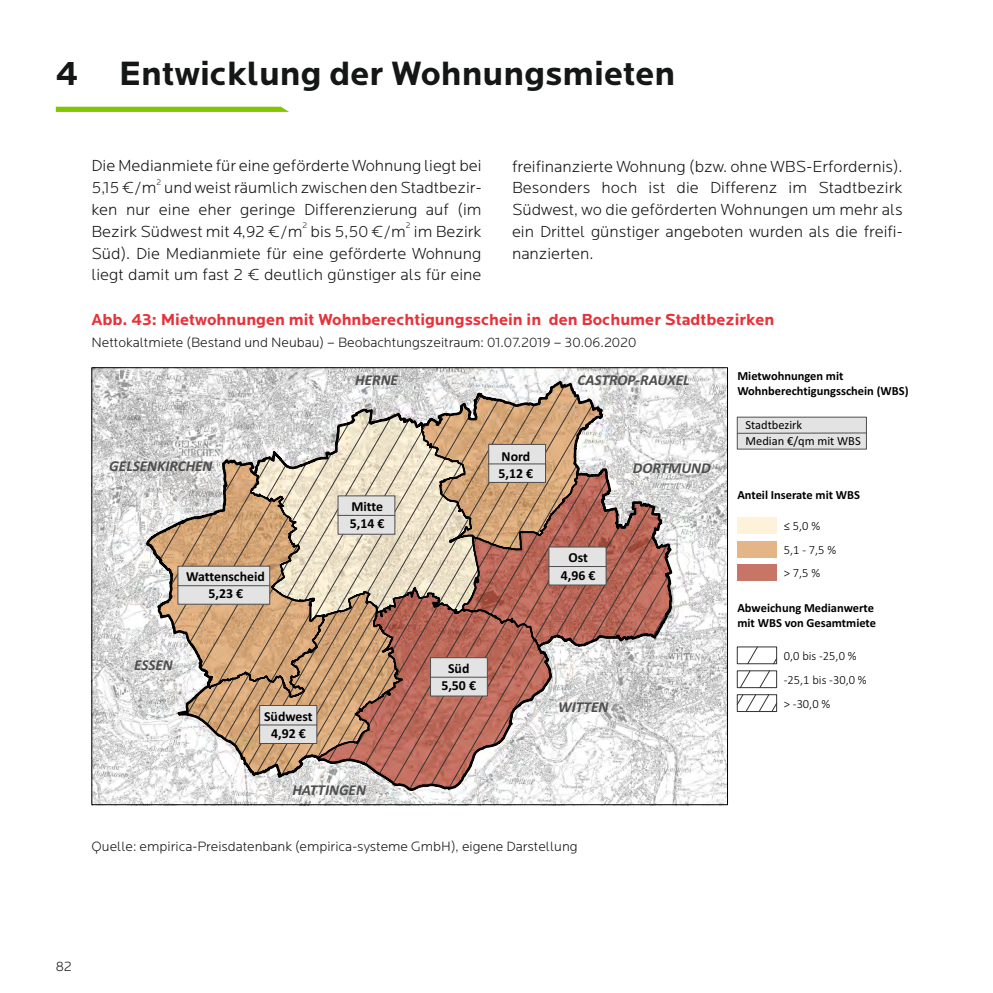
<style>
.page{position:relative;width:993px;height:993px;background:#fff}
.page>*{position:absolute;margin:0;border:0;box-sizing:border-box;transform-origin:0 0}
.t1{font:700 35px "Locator";color:#151616}
.t2{font:300 16.62px/21.9px "Locator";color:#151616;text-align:justify}
.t3{font:700 16.62px "Locator";color:#e6323a}
.t4{font:italic 700 15.05px "Calibri";color:#4e4e4e}
.t5{font:300 14px "Locator";color:#151616}
.t6{font:700 13.83px/17.2px "Calibri";color:#000;text-align:center}
.t7{font:700 12.42px/15.4px "Calibri";color:#000}
.t8{font:300 12.42px/23.6px "Calibri";color:#000}
.t9{font:12.42px/15.4px "Calibri";color:#000}
.t10{font:300 8.4px "Locator";color:#151616}
</style>
<div class="page">
<div style="left:736px;top:416px;width:130px;height:33px;background:#e3e3e3;border:1px solid #4e4e4e"></div>
<svg style="left:91px;top:367px;width:637px;height:438px"></svg>
<hr style="left:737px;top:432px;width:129px;height:1px;background:#4e4e4e">
<div style="left:737px;top:516px;width:39px;height:17px;background:#fff2db"></div>
<div style="left:737px;top:540px;width:39px;height:17px;background:#e3b587"></div>
<div style="left:737px;top:564px;width:39px;height:16px;background:#c77566"></div>
<svg style="left:736px;top:646px;width:41px;height:66px"></svg>
<div style="left:736px;top:694px;width:40px;height:17px;border:1px solid #343434"></div>
<svg style="left:56px;top:107px;width:233px;height:5px"></svg>
<h1 class="t1" style="left:56px;top:58px;width:621px">4 Entwicklung der Wohnungsmieten</h1>
<p class="t2" style="left:91px;top:156px;width:391px">Die Medianmiete für eine geförderte Wohnung liegt bei</p>
<p class="t10" style="left:157px;top:178px;width:6px">2</p>
<p class="t2" style="left:91px;top:178px;width:391px">5,15 €/m und weist räumlich zwischen den Stadtbezir&shy;ken nur eine eher geringe Differenzierung auf (im</p>
<p class="t10" style="left:302px;top:222px;width:6px">2</p>
<p class="t10" style="left:406px;top:222px;width:6px">2</p>
<p class="t2" style="left:91px;top:221px;width:391px">Bezirk Südwest mit 4,92 €/m bis 5,50 €/m im Bezirk Süd). Die Medianmiete für eine geförderte Wohnung liegt damit um fast 2 € deutlich günstiger als für eine</p>
<p class="t2" style="left:512px;top:156px;width:392px">freifinanzierte Wohnung (bzw. ohne WBS-Erfordernis).<br>Besonders hoch ist die Differenz im Stadtbezirk Südwest, wo die geförderten Wohnungen um mehr als ein Drittel günstiger angeboten wurden als die freifi&shy;nanzierten.</p>
<p class="t3" style="left:91px;top:312px;width:684px">Abb. 43: Mietwohnungen mit Wohnberechtigungsschein in den Bochumer Stadtbezirken</p>
<p class="t5" style="left:91px;top:336px;width:546px">Nettokaltmiete (Bestand und Neubau) – Beobachtungszeitraum: 01.07.2019 – 30.06.2020</p>
<p class="t4" style="left:109px;top:459px;width:105px">GELSENKIRCHEN</p>
<p class="t6" style="left:186px;top:569px;width:80px">Wattenscheid<br>5,23 €</p>
<p class="t4" style="left:134px;top:658px;width:40px">ESSEN</p>
<p class="t6" style="left:264px;top:708px;width:50px">Südwest<br>4,92 €</p>
<p class="t4" style="left:355px;top:373px;width:44px">HERNE</p>
<p class="t6" style="left:350px;top:499px;width:36px;text-align:left">Mitte<br>5,14 €</p>
<p class="t4" style="left:292px;top:783px;width:75px">HATTINGEN</p>
<p class="t6" style="left:498px;top:448px;width:36px;text-align:left">Nord<br>5,12 €</p>
<p class="t4" style="left:577px;top:374px;width:113px">CASTROP-RAUXEL</p>
<p class="t4" style="left:632px;top:461px;width:79px">DORTMUND</p>
<p class="t6" style="left:560px;top:550px;width:36px">Ost<br>4,96 €</p>
<p class="t6" style="left:441px;top:660px;width:36px">Süd<br>5,50 €</p>
<p class="t4" style="left:558px;top:700px;width:52px">WITTEN</p>
<p class="t5" style="left:91px;top:840px;width:487px">Quelle: empirica-Preisdatenbank (empirica-systeme GmbH), eigene Darstellung</p>
<p class="t7" style="left:737px;top:368px;width:173px">Mietwohnungen mit<br>Wohnberechtigungsschein (WBS)</p>
<p class="t9" style="left:745px;top:418px;width:117px">Stadtbezirk<br>Median €/qm mit WBS</p>
<p class="t7" style="left:737px;top:488px;width:124px">Anteil Inserate mit WBS</p>
<p class="t8" style="left:783px;top:514px;width:54px">≤ 5,0 %<br>5,1 - 7,5 % &gt; 7,5 %</p>
<p class="t7" style="left:737px;top:600px;width:140px">Abweichung Medianwerte mit WBS von Gesamtmiete</p>
<p class="t8" style="left:783px;top:644px;width:84px">0,0 bis -25,0 % -25,1 bis -30,0 % &gt; -30,0 %</p>
<p class="t5" style="left:56px;top:959px;width:18px">82</p>
</div>
